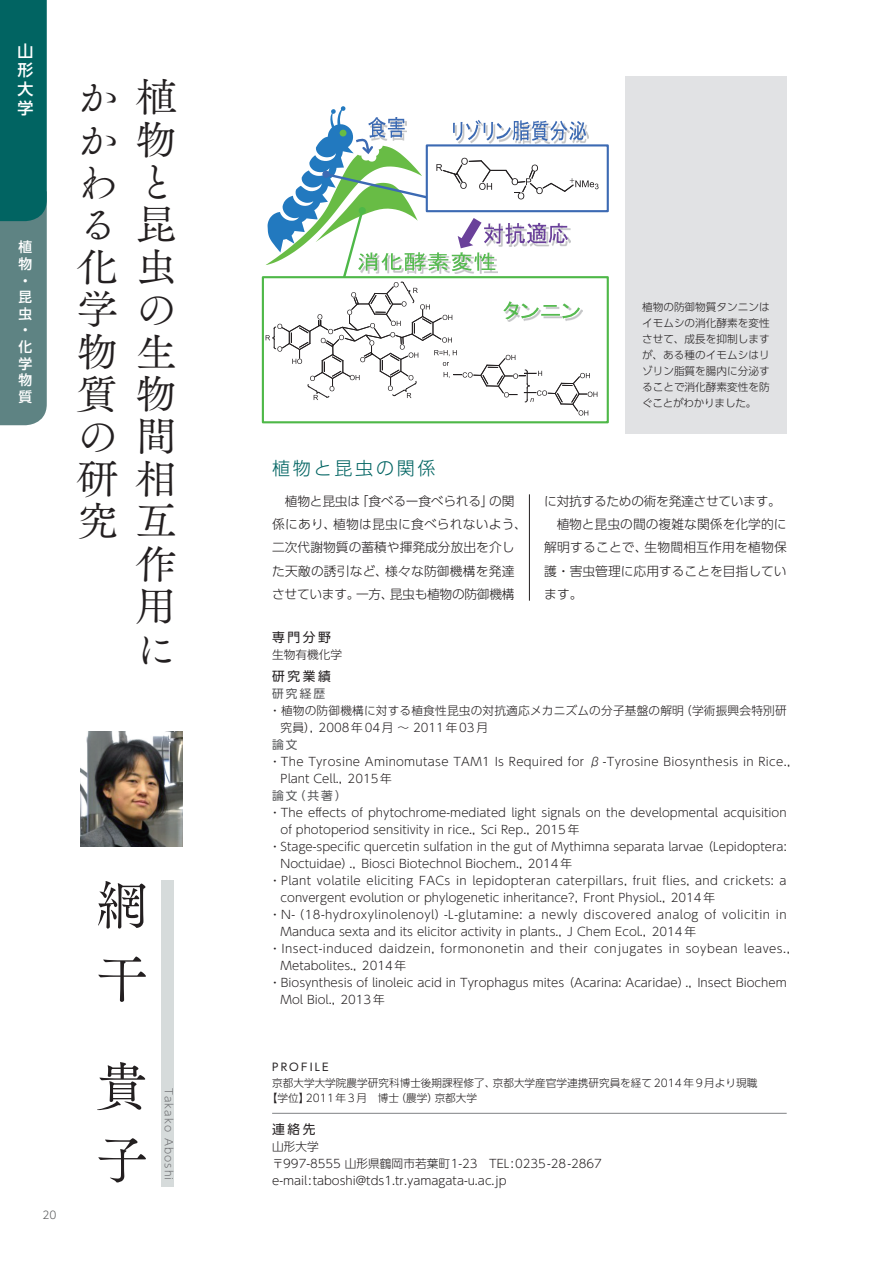
<style>
.page{position:relative;width:893px;height:1263px;background:#fff}
.page>*{position:absolute;margin:0;border:0;box-sizing:border-box;transform-origin:0 0}
.t1{font:53.1px/73.3px "Tsuku Old Min Pro R";color:#231f20}
.t2{font:40.35px/42.5px "Tsuku Old Min Pro R";color:#231f20;scale:1.05 1}
.t3{font:300 18px "UD Shin Go Pro";letter-spacing:.15em;color:#016462}
.t4{font:500 15.9px/19.2px "UD Shin Go Pro";color:#fff;text-align:justify}
.t5{font:500 13.8px/16.6px "UD Shin Go Pro";color:#fff}
.t6{font:300 12.75px/23.4px "UD Shin Go Pro";color:#231f20}
.t7{font:300 12.75px "UD Shin Go Pro";letter-spacing:-.025em;color:#231f20}
.t8{font:12.75px "UD Shin Go Pro";letter-spacing:.2em;color:#231f20}
.t9{font:300 11.7px/17px "UD Shin Go Pro";color:#231f20}
.t10{font:300 11.7px/17px "UD Shin Go Pro";letter-spacing:.025em;color:#231f20}
.t11{font:300 11.7px/17px "UD Shin Go Pro";letter-spacing:.035em;color:#231f20}
.t12{font:300 11.7px/17px "UD Shin Go Pro";letter-spacing:.04em;color:#231f20}
.t13{font:11.7px "UD Shin Go Pro";letter-spacing:.18em;color:#57585a}
.t14{font:300 10.65px/15.9px "UD Shin Go Pro";color:#231f20;text-align:justify}
.t15{font:300 10.65px "UD Shin Go Pro";letter-spacing:.1em;color:#6c6d70}
.t16{font:10.65px "UD Shin Go Pro";letter-spacing:.2em;color:#231f20}
.t17{font:300 10.65px "UD Shin Go Pro";color:#57585a}
</style>
<div class="page">
<svg style="left:0;top:0;width:47px;height:425px;background:#2f7473"></svg>
<div style="left:625px;top:77px;width:162px;height:357px;background:#e1e2e4"></div>
<div style="left:162px;top:880px;width:12px;height:306px;background:#d6dbdb"></div>
<hr style="left:272px;top:1113px;width:515px;height:1px;background:#808285">
<img style="left:81px;top:731px;width:102px;height:115px">
<hr style="left:529px;top:494px;width:1px;height:107px;background:#231f20">
<div style="left:262px;top:276px;width:347px;height:147px;border:2px solid #4eb848"></div>
<div style="left:426px;top:144px;width:183px;height:68px;border:2px solid #3c6ab3"></div>
<svg style="left:265px;top:106px;width:333px;height:310px"></svg>
<p class="t4" style="left:18px;top:40px;width:17px">山形大学</p>
<p class="t5" style="left:19px;top:238px;width:15px">植物・昆虫・化学物質</p>
<p class="t2" style="left:135px;top:76px;width:41px">植物と昆虫の生物間</p>
<p class="t2" style="left:77px;top:76px;width:94px">か<br>か<br>わ<br>る<br>化<br>学<br>物<br>質<br>の<br>研相究</p>
<p class="t2" style="left:135px;top:500px;width:40px;text-align:justify">互作用に</p>
<p class="t17" style="left:43px;top:1206px;width:16px">20</p>
<p class="t1" style="left:96px;top:869px;width:52px">網干</p>
<p class="t1" style="left:96px;top:1050px;width:52px">貴子</p>
<p class="t15" style="left:178px;top:1088px;width:94px;rotate:90deg">Takako Aboshi</p>
<p class="t3" style="left:272px;top:454px;width:165px">植物と昆虫の関係</p>
<p class="t14" style="left:642px;top:299px;width:129px">植物の防御物質タンニンはイモムシの消化酵素を変性させて、成長を抑制しますが、ある種のイモムシはリゾリン脂質を腸内に分泌することで消化酵素変性を防ぐことがわかりました。</p>
<p class="t6" style="left:272px;top:489px;width:256px">　植物と昆虫は「食べるー食べられる」の関係にあり、植物は昆虫に食べられないよう、二次代謝物質の蓄積や揮発成分放出を介した天敵の誘引など、様々な防御機構を発達させています。一方、昆虫も植物の防御機構</p>
<p class="t7" style="left:544px;top:490px;width:238px">に対抗するための術を発達させています。</p>
<p class="t6" style="left:544px;top:512px;width:244px;text-align:justify">　植物と昆虫の間の複雑な関係を化学的に解明することで、生物間相互作用を植物保護・害虫管理に応用することを目指しています。</p>
<p class="t8" style="left:272px;top:626px;width:60px">専門分野</p>
<p class="t9" style="left:272px;top:645px;width:72px">生物有機化学</p>
<p class="t8" style="left:272px;top:666px;width:60px">研究業績</p>
<p class="t13" style="left:272px;top:684px;width:55px">研究経歴</p>
<p class="t9" style="left:281px;top:702px;width:508px;text-indent:-11px">・植物の防御機構に対する植食性昆虫の対抗適応メカニズムの分子基盤の解明（学術振興会特別研究員），2008年 04月 ～ 2011年 03月</p>
<p class="t13" style="left:272px;top:735px;width:27px">論文</p>
<p class="t10" style="left:281px;top:753px;width:519px;text-indent:-11px">・The Tyrosine Aminomutase TAM1 Is Required for β -Tyrosine Biosynthesis in Rice.，<br>Plant Cell.，2015年</p>
<p class="t13" style="left:272px;top:786px;width:76px">論文（共著）</p>
<p class="t9" style="left:281px;top:804px;width:508px;text-indent:-11px">・The effects of phytochrome-mediated light signals on the developmental acquisition of photoperiod sensitivity in rice.，Sci Rep.，2015年</p>
<p class="t9" style="left:281px;top:838px;width:507px;text-indent:-11px">・Stage-specific quercetin sulfation in the gut of Mythimna separata larvae（Lepidoptera:<br>Noctuidae）.，Biosci Biotechnol Biochem.，2014年</p>
<p class="t10" style="left:281px;top:872px;width:507px;text-indent:-11px">・Plant volatile eliciting FACs in lepidopteran caterpillars, fruit flies, and crickets: a convergent evolution or phylogenetic inheritance?，Front Physiol.，2014年</p>
<p class="t11" style="left:281px;top:906px;width:507px;text-indent:-11px">・N-（18-hydroxylinolenoyl）-L-glutamine: a newly discovered analog of volicitin in<br>Manduca sexta and its elicitor activity in plants.，J Chem Ecol.，2014年</p>
<p class="t12" style="left:281px;top:940px;width:519px;text-indent:-11px">・Insect-induced daidzein, formononetin and their conjugates in soybean leaves.，<br>Metabolites.，2014年</p>
<p class="t9" style="left:281px;top:974px;width:508px;text-indent:-11px">・Biosynthesis of linoleic acid in Tyrophagus mites（Acarina: Acaridae）.，Insect Biochem<br>Mol Biol.，2013年</p>
<p class="t16" style="left:272px;top:1059px;width:58px">PROFILE</p>
<p class="t14" style="left:272px;top:1075px;width:487px">京都大学大学院農学研究科博士後期課程修了、京都大学産官学連携研究員を経て 2014年 9月より現職</p>
<p class="t14" style="left:267px;top:1090px;width:212px">【学位】2011年 3月　博士（農学）京都大学</p>
<p class="t8" style="left:272px;top:1119px;width:45px">連絡先</p>
<p class="t9" style="left:272px;top:1138px;width:48px">山形大学</p>
<p class="t9" style="left:272px;top:1155px;width:331px">〒997-8555 山形県鶴岡市若葉町1-23 TEL:0235-28-2867</p>
<p class="t9" style="left:272px;top:1172px;width:236px">e-mail:taboshi@tds1.tr.yamagata-u.ac.jp</p>
</div>
